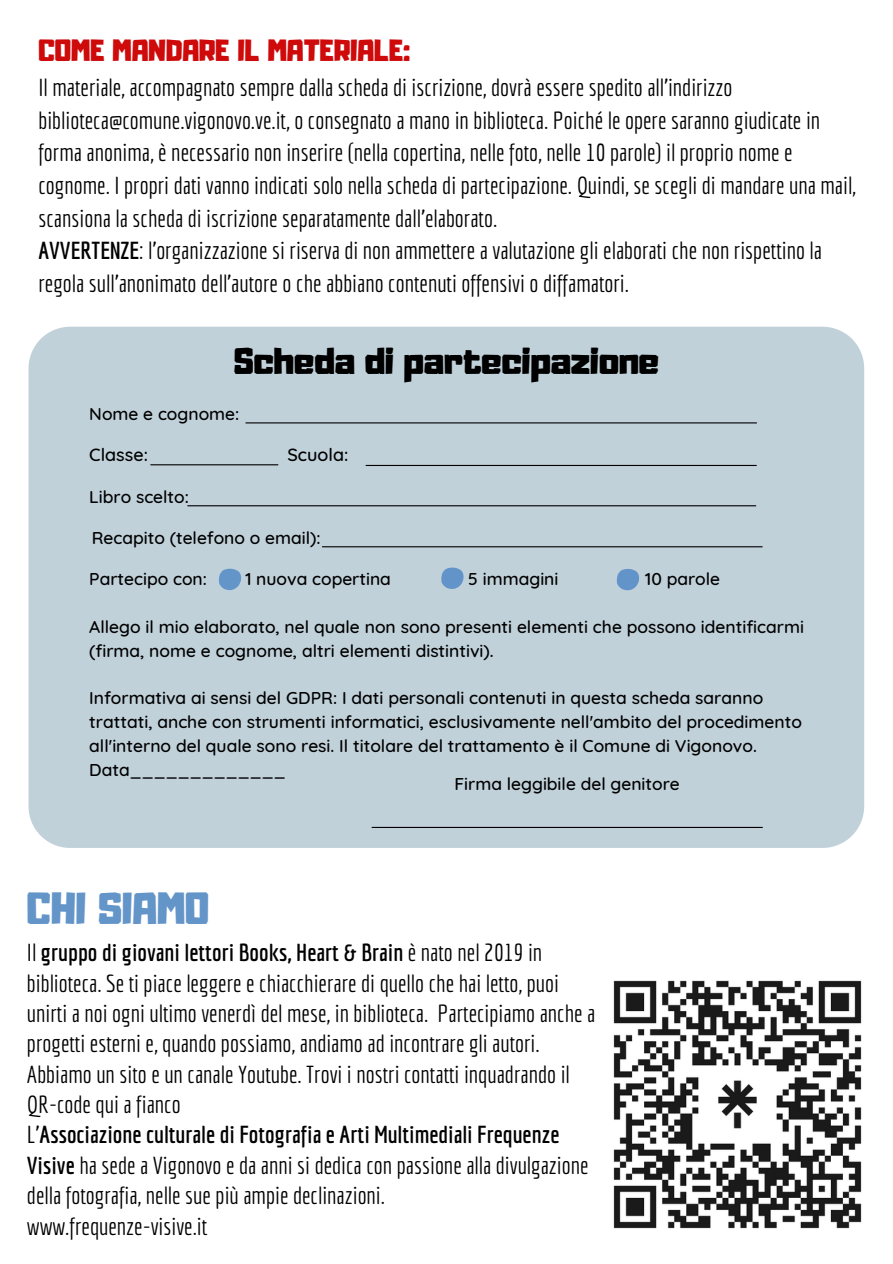
<style>
.page{position:relative;width:893px;height:1264px;background:#fff}
.page>*{position:absolute;margin:0;border:0;box-sizing:border-box;transform-origin:0 0}
.t1{font:39.45px "Adumu";color:#6495c9}
.t2{font:33px "Adumu";color:#000}
.t3{font:27px "Adumu";color:#ce0a0b}
.t4{font:24px/30.3px "Economica";color:#000}
.t5{font:500 18px "Quicksand";color:#000}
.t6{font:500 17.4px/24px "Quicksand";color:#000}
.s1{font-weight:700}
</style>
<div class="page">
<img style="left:613px;top:980px;width:249px;height:249px">
<div style="left:29px;top:327px;width:835px;height:521px;background:#c1d1da"></div>
<hr style="left:151px;top:464px;width:127px;height:1px;background:#000">
<hr style="left:246px;top:422px;width:510px;height:1px;background:#000">
<hr style="left:366px;top:465px;width:390px;height:1px;background:#000">
<hr style="left:188px;top:505px;width:567px;height:1px;background:#000">
<svg style="left:219px;top:568px;width:22px;height:22px"></svg>
<svg style="left:616px;top:569px;width:23px;height:21px"></svg>
<svg style="left:441px;top:567px;width:22px;height:22px"></svg>
<hr style="left:322px;top:546px;width:440px;height:1px;background:#000">
<hr style="left:372px;top:826px;width:390px;height:2px;background:#000">
<p class="t3" style="left:38px;top:40px;width:373px">COME MANDARE IL MATERIALE:</p>
<p class="t4" style="left:38px;top:71px;width:819px;line-height:32.5px">Il materiale, accompagnato sempre dalla scheda di iscrizione, dovrà essere spedito all'indirizzo biblioteca@comune.vigonovo.ve.it, o consegnato a mano in biblioteca. Poiché le opere saranno giudicate in forma anonima, è necessario non inserire (nella copertina, nelle foto, nelle 10 parole) il proprio nome e cognome. I propri dati vanno indicati solo nella scheda di partecipazione. Quindi, se scegli di mandare una mail, scansiona la scheda di iscrizione separatamente dall'elaborato.<br><span class="s1">AVVERTENZE</span>: l'organizzazione si riserva di non ammettere a valutazione gli elaborati che non rispettino la regola sull'anonimato dell'autore o che abbiano contenuti offensivi o diffamatori.</p>
<h2 class="t2" style="left:234px;top:347px;width:426px">Scheda di partecipazione</h2>
<p class="t6" style="left:89px;top:401px;width:151px">Nome e cognome:</p>
<p class="t5" style="left:89px;top:443px;width:60px">Classe:</p>
<p class="t5" style="left:287px;top:443px;width:62px">Scuola:</p>
<p class="t6" style="left:89px;top:484px;width:101px">Libro scelto:</p>
<p class="t6" style="left:92px;top:525px;width:230px">Recapito (telefono o email):</p>
<p class="t6" style="left:89px;top:566px;width:119px">Partecipo con:</p>
<p class="t6" style="left:245px;top:566px;width:147px">1 nuova copertina</p>
<p class="t6" style="left:468px;top:566px;width:92px">5 immagini</p>
<p class="t6" style="left:645px;top:566px;width:76px">10 parole</p>
<p class="t6" style="left:89px;top:614px;width:716px">Allego il mio elaborato, nel quale non sono presenti elementi che possono identificarmi (firma, nome e cognome, altri elementi distintivi).</p>
<p class="t6" style="left:89px;top:686px;width:714px">Informativa ai sensi del GDPR: I dati personali contenuti in questa scheda saranno trattati, anche con strumenti informatici, esclusivamente nell'ambito del procedimento all'interno del quale sono resi. Il titolare del trattamento è il Comune di Vigonovo.<br>Data_____________</p>
<p class="t6" style="left:454px;top:771px;width:227px">Firma leggibile del genitore</p>
<h1 class="t1" style="left:27px;top:892px;width:183px">CHI SIAMO</h1>
<p class="t4" style="left:27px;top:937px;width:570px">Il <span class="s1">gruppo di giovani lettori Books, Heart &amp; Brain</span> è nato nel 2019 in biblioteca. Se ti piace leggere e chiacchierare di quello che hai letto, puoi unirti a noi ogni ultimo venerdì del mese, in biblioteca. Partecipiamo anche a progetti esterni e, quando possiamo, andiamo ad incontrare gli autori.<br>Abbiamo un sito e un canale Youtube. Trovi i nostri contatti inquadrando il QR-code qui a fianco<br>L'<span class="s1">Associazione culturale di Fotografia e Arti Multimediali Frequenze Visive</span> ha sede a Vigonovo e da anni si dedica con passione alla divulgazione della fotografia, nelle sue più ampie declinazioni.<br>www.frequenze-visive.it</p>
</div>
